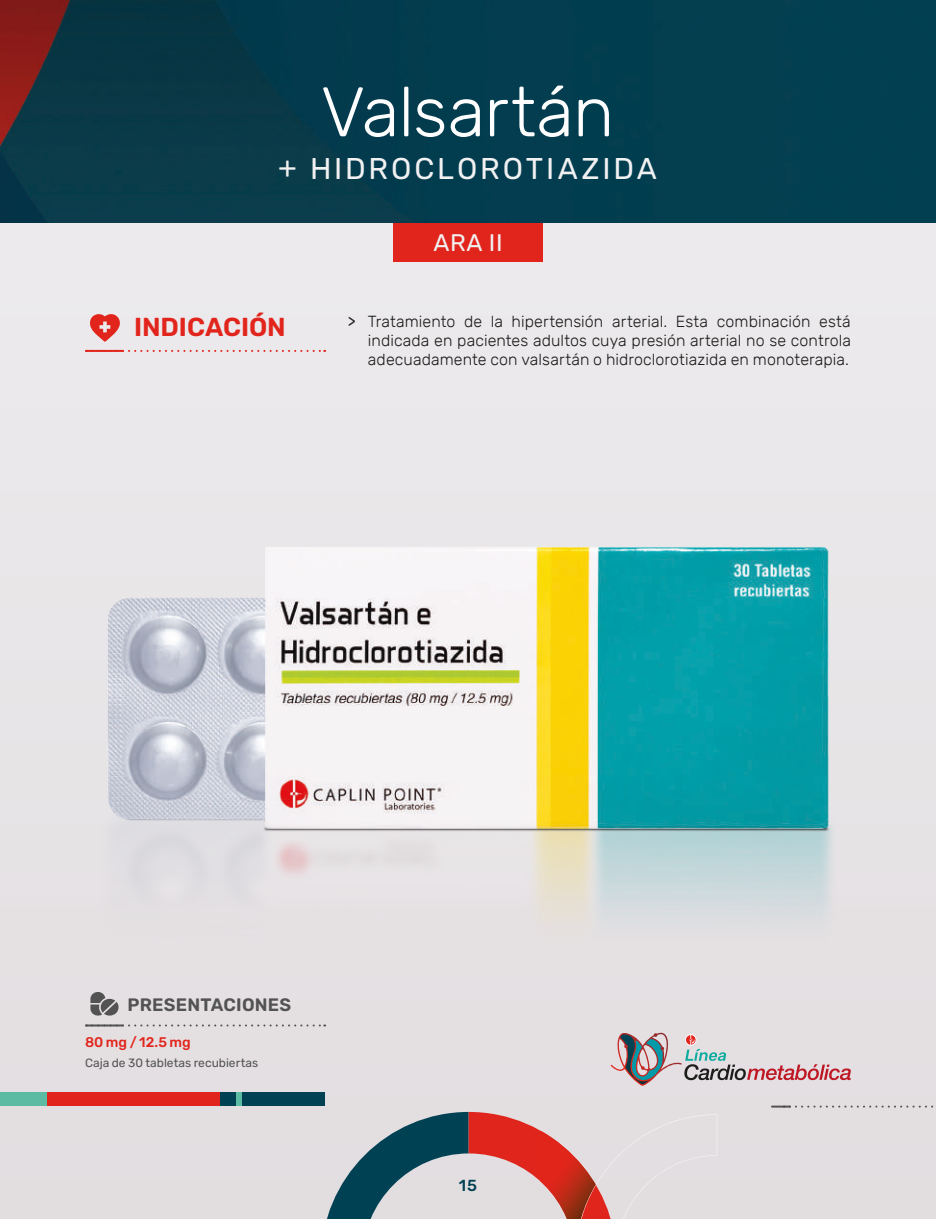
<style>
.page{position:relative;width:936px;height:1219px;background:#fff}
.page>*{position:absolute;margin:0;border:0;box-sizing:border-box;transform-origin:0 0}
.t1{font:300 70px "Rubik";letter-spacing:-.015em;color:#fff}
.t2{font:30px "Rubik";letter-spacing:.095em;color:#f1f1f2}
.t3{font:600 26px "Rubik";letter-spacing:-.005em;color:#e2251c}
.t4{font:24px "Rubik";color:#f1f1f2}
.t5{font:600 18px "Rubik";letter-spacing:.01em;color:#535354}
.t6{font:300 16px/19.2px "Rubik";letter-spacing:.005em;color:#1d1d1b;text-align:justify}
.t7{font:500 16px "Rubik";color:#004254}
.t8{font:500 14px "Rubik";letter-spacing:-.005em;color:#e2251c}
.t9{font:12px "Rubik";color:#535354}
.s1{font-weight:400}
</style>
<div class="page">
<div style="left:0;top:0;width:935px;height:1219px;background:#eae7e9"></div>
<div style="left:393px;top:218px;width:149px;height:44px;background:#e2251c"></div>
<svg style="left:791px;top:1106px;width:145px;height:2px"></svg>
<hr style="left:771px;top:1106px;width:20px;height:2px;background:#535354">
<div style="left:0;top:1092px;width:178px;height:14px;background:#5bbba3"></div>
<div style="left:47px;top:1092px;width:265px;height:14px;background:#e2251c"></div>
<div style="left:221px;top:1092px;width:104px;height:14px;background:#004254"></div>
<div style="left:236px;top:1092px;width:5px;height:14px;background:#5bbba3"></div>
<svg style="left:610px;top:1032px;width:240px;height:54px"></svg>
<svg style="left:326px;top:1112px;width:215px;height:107px"></svg>
<img style="left:540px;top:1131px;width:35px;height:88px">
<img style="left:575px;top:1157px;width:21px;height:28px">
<img style="left:596px;top:1185px;width:15px;height:34px">
<img style="left:575px;top:1185px;width:21px;height:34px">
<img style="left:0;top:0;width:935px;height:223px">
<svg style="left:128px;top:350px;width:197px;height:2px"></svg>
<hr style="left:85px;top:350px;width:39px;height:2px;background:#e2251c">
<svg style="left:90px;top:314px;width:30px;height:28px"></svg>
<svg style="left:128px;top:1024px;width:197px;height:2px"></svg>
<hr style="left:85px;top:1024px;width:39px;height:2px;background:#535354">
<img style="left:90px;top:547px;width:743px;height:469px">
<h1 class="t1" style="left:320px;top:73px;width:295px">Valsartán</h1>
<h2 class="t2" style="left:278px;top:152px;width:380px">+ HIDROCLOROTIAZIDA</h2>
<h3 class="t4" style="left:433px;top:230px;width:71px">ARA II</h3>
<h3 class="t3" style="left:134px;top:312px;width:153px">INDICACIÓN</h3>
<p class="t6" style="left:368px;top:312px;width:484px;text-indent:-20px"><span class="s1">&gt;</span> Tratamiento de la hipertensión arterial. Esta combinación está indicada en pacientes adultos cuya presión arterial no se controla adecuadamente con valsartán o hidroclorotiazida en monoterapia.</p>
<p class="t5" style="left:127px;top:994px;width:165px">PRESENTACIONES</p>
<p class="t8" style="left:85px;top:1034px;width:107px">80 mg / 12.5 mg</p>
<p class="t9" style="left:85px;top:1056px;width:175px">Caja de 30 tabletas recubiertas</p>
<p class="t7" style="left:459px;top:1176px;width:20px">15</p>
</div>
